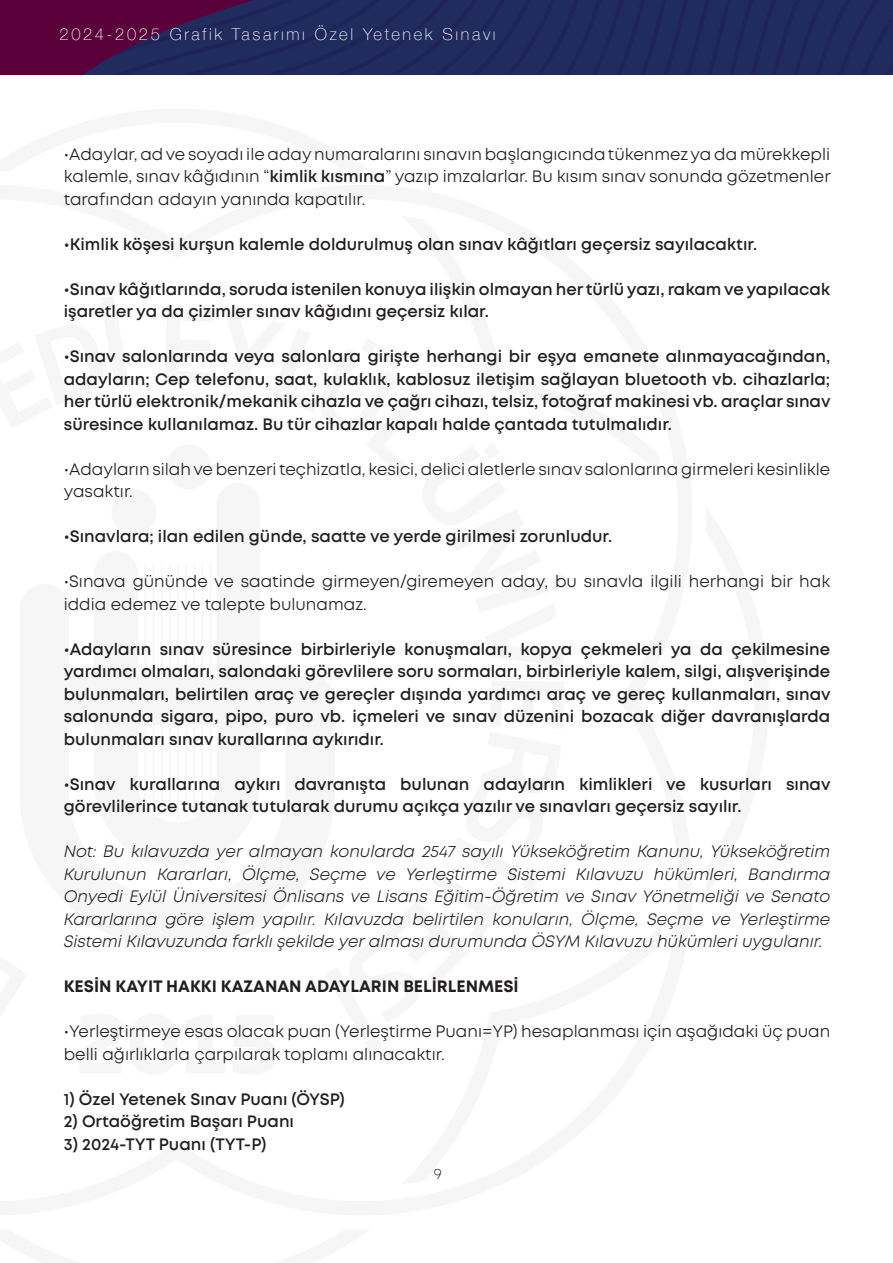
<style>
.page{position:relative;width:893px;height:1263px;background:#fff}
.page>*{position:absolute;margin:0;border:0;box-sizing:border-box;transform-origin:0 0}
.t1{font:600 16.5px/22.5px "Mont";color:#231f20}
.t2{font:16.5px/22.5px "Mont";color:#231f20}
.t3{font:italic 16.5px/22.5px "Mont";color:#231f20;text-align:justify}
.t4{font:700 16.5px "Mont";color:#231f20}
.t5{font:100 16.5px "Helvetica Neue";letter-spacing:.16em;color:#fff}
.t6{font:300 15px "Mont";color:#231f20}
.s1{font-weight:600}
</style>
<div class="page">
<img style="left:0;top:0;width:893px;height:75px">
<hr style="left:144px;top:563px;width:2px;height:237px;background:#e7e9e8">
<hr style="left:153px;top:563px;width:1px;height:247px;background:#e7e9e8">
<hr style="left:161px;top:563px;width:1px;height:253px;background:#e7e9e8">
<hr style="left:169px;top:563px;width:2px;height:255px;background:#e7e9e8">
<hr style="left:177px;top:563px;width:2px;height:257px;background:#e7e9e8">
<hr style="left:185px;top:563px;width:2px;height:255px;background:#e7e9e8">
<hr style="left:193px;top:563px;width:2px;height:253px;background:#e7e9e8">
<hr style="left:202px;top:563px;width:1px;height:247px;background:#e7e9e8">
<hr style="left:210px;top:563px;width:1px;height:237px;background:#e7e9e8">
<p class="t5" style="left:60px;top:22px;width:438px">2024-2025 Grafik Tasarımı Özel Yetenek Sınavı</p>
<p class="t2" style="left:64px;top:143px;width:768px;text-align:justify">•Adaylar, ad ve soyadı ile aday numaralarını sınavın başlangıcında tükenmez ya da mürekkepli kalemle, sınav kâğıdının “<span class="s1">kimlik kısmına</span>” yazıp imzalarlar. Bu kısım sınav sonunda gözetmenler tarafından adayın yanında kapatılır.</p>
<p class="t1" style="left:64px;top:233px;width:695px">•Kimlik köşesi kurşun kalemle doldurulmuş olan sınav kâğıtları geçersiz sayılacaktır.</p>
<p class="t1" style="left:64px;top:278px;width:768px">•Sınav kâğıtlarında, soruda istenilen konuya ilişkin olmayan her türlü yazı, rakam ve yapılacak işaretler ya da çizimler sınav kâğıdını geçersiz kılar.</p>
<p class="t1" style="left:64px;top:345px;width:768px;text-align:justify">•Sınav salonlarında veya salonlara girişte herhangi bir eşya emanete alınmayacağından, adayların; Cep telefonu, saat, kulaklık, kablosuz iletişim sağlayan bluetooth vb. cihazlarla; her türlü elektronik/mekanik cihazla ve çağrı cihazı, telsiz, fotoğraf makinesi vb. araçlar sınav süresince kullanılamaz. Bu tür cihazlar kapalı halde çantada tutulmalıdır.</p>
<p class="t2" style="left:64px;top:458px;width:768px">•Adayların silah ve benzeri teçhizatla, kesici, delici aletlerle sınav salonlarına girmeleri kesinlikle yasaktır.</p>
<p class="t1" style="left:64px;top:525px;width:550px">•Sınavlara; ilan edilen günde, saatte ve yerde girilmesi zorunludur.</p>
<p class="t2" style="left:64px;top:570px;width:768px">•Sınava gününde ve saatinde girmeyen/giremeyen aday, bu sınavla ilgili herhangi bir hak iddia edemez ve talepte bulunamaz.</p>
<p class="t1" style="left:64px;top:638px;width:768px;text-align:justify">•Adayların sınav süresince birbirleriyle konuşmaları, kopya çekmeleri ya da çekilmesine yardımcı olmaları, salondaki görevlilere soru sormaları, birbirleriyle kalem, silgi, alışverişinde bulunmaları, belirtilen araç ve gereçler dışında yardımcı araç ve gereç kullanmaları, sınav salonunda sigara, pipo, puro vb. içmeleri ve sınav düzenini bozacak diğer davranışlarda bulunmaları sınav kurallarına aykırıdır.</p>
<p class="t1" style="left:64px;top:773px;width:768px">•Sınav kurallarına aykırı davranışta bulunan adayların kimlikleri ve kusurları sınav görevlilerince tutanak tutularak durumu açıkça yazılır ve sınavları geçersiz sayılır.</p>
<p class="t3" style="left:64px;top:840px;width:768px">Not: Bu kılavuzda yer almayan konularda 2547 sayılı Yükseköğretim Kanunu, Yükseköğretim Kurulunun Kararları, Ölçme, Seçme ve Yerleştirme Sistemi Kılavuzu hükümleri, Bandırma Onyedi Eylül Üniversitesi Önlisans ve Lisans Eğitim-Öğretim ve Sınav Yönetmeliği ve Senato Kararlarına göre işlem yapılır. Kılavuzda belirtilen konuların, Ölçme, Seçme ve Yerleştirme Sistemi Kılavuzunda farklı şekilde yer alması durumunda ÖSYM Kılavuzu hükümleri uygulanır.</p>
<p class="t4" style="left:64px;top:976px;width:456px">KESİN KAYIT HAKKI KAZANAN ADAYLARIN BELİRLENMESİ</p>
<p class="t2" style="left:64px;top:1020px;width:768px">•Yerleştirmeye esas olacak puan (Yerleştirme Puanı=YP) hesaplanması için aşağıdaki üç puan belli ağırlıklarla çarpılarak toplamı alınacaktır.</p>
<p class="t1" style="left:64px;top:1088px;width:282px">1) Özel Yetenek Sınav Puanı (ÖYSP)</p>
<p class="t1" style="left:64px;top:1110px;width:232px">2) Ortaöğretim Başarı Puanı</p>
<p class="t1" style="left:64px;top:1133px;width:204px">3) 2024-TYT Puanı (TYT-P)</p>
<p class="t6" style="left:434px;top:1164px;width:10px">9</p>
</div>
